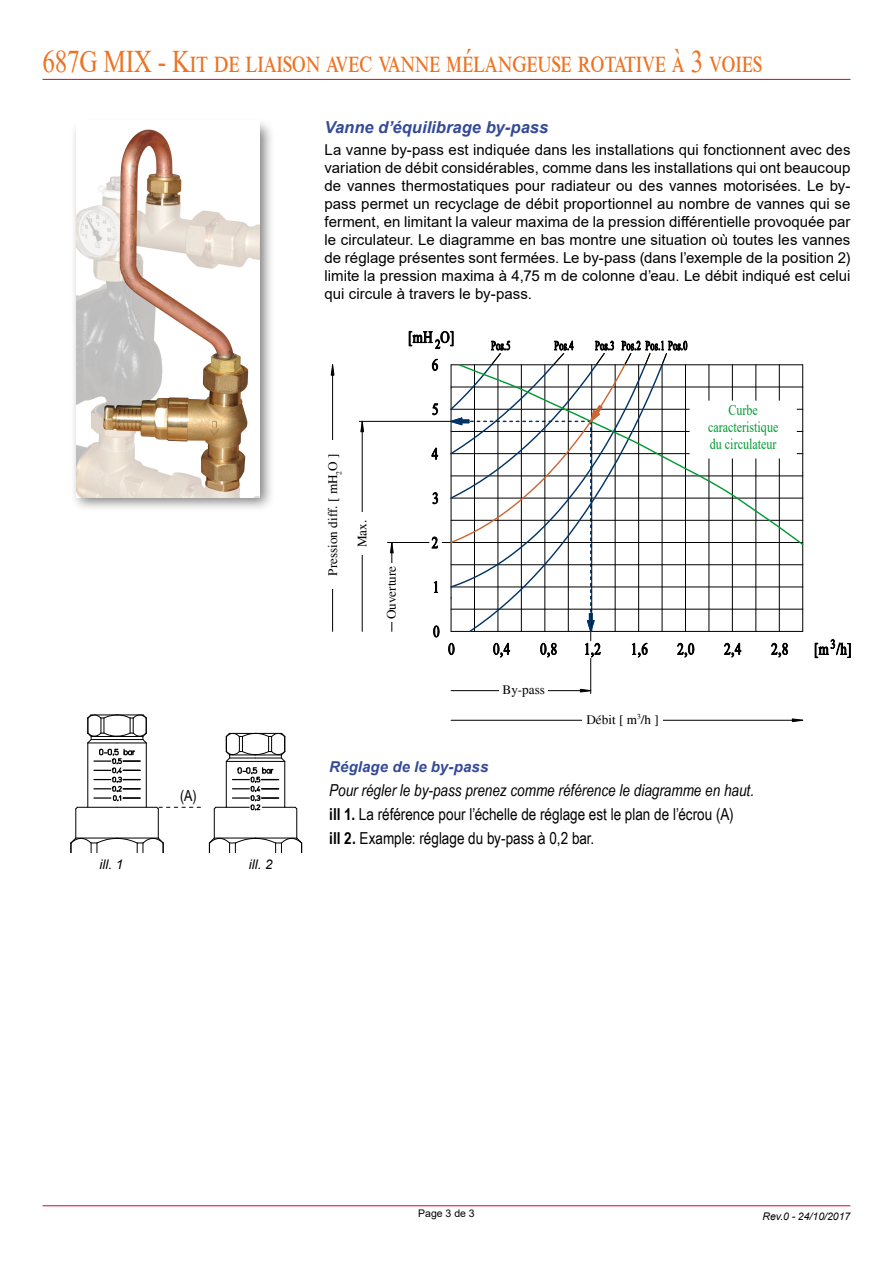
<style>
.page{position:relative;width:893px;height:1263px;background:#fff}
.page>*{position:absolute;margin:0;border:0;box-sizing:border-box;transform-origin:0 0}
.t1{font:31.5px "Times New Roman";letter-spacing:-.01em;color:#ec7323;scale:.8 1}
.t2{font:16.5px/24px "Arial Narrow";color:#000}
.t3{font:italic 700 16.5px "Arial";color:#334a97}
.t4{font:15.3px "Arial Narrow";color:#000}
.t5{font:15.15px/17px "Times New Roman";color:#009a32;text-align:center;scale:.8 1}
.t6{font:15px/18px "Arial";color:#000;text-align:justify}
.t7{font:italic 700 15px "Arial";letter-spacing:.005em;color:#334a97}
.t8{font:italic 13.35px "Arial";color:#000}
.t9{font:13.2px "Times";color:#000}
.t10{font:italic 10.5px "Arial";color:#000}
.t11{font:10.5px "Arial";color:#000}
.t12{font:7.65px "Times";color:#000}
.s1{font-style:italic}
.s2{font-weight:700}
</style>
<div class="page">
<hr style="left:43px;top:79px;width:807px;height:1px;background:#e2001a">
<hr style="left:43px;top:1205px;width:807px;height:1px;background:#e2001a">
<svg style="left:208px;top:732px;width:95px;height:121px"></svg>
<svg style="left:70px;top:714px;width:131px;height:139px"></svg>
<div style="left:70px;top:118px;width:205px;height:394px;background:#000;opacity:.5"></div>
<img style="left:77px;top:121px;width:183px;height:376px">
<hr style="left:709px;top:365px;width:1px;height:266px;background:#000">
<hr style="left:732px;top:365px;width:1px;height:266px;background:#000">
<hr style="left:756px;top:365px;width:1px;height:266px;background:#000">
<hr style="left:779px;top:365px;width:1px;height:266px;background:#000">
<hr style="left:451px;top:564px;width:352px;height:1px;background:#000">
<hr style="left:451px;top:587px;width:352px;height:1px;background:#000">
<hr style="left:451px;top:609px;width:352px;height:1px;background:#000">
<svg style="left:802px;top:546px;width:1px;height:85px"></svg>
<hr style="left:359px;top:421px;width:92px;height:1px;background:#000">
<hr style="left:591px;top:631px;width:212px;height:1px;background:#000">
<hr style="left:387px;top:542px;width:42px;height:1px;background:#000">
<hr style="left:590px;top:658px;width:1px;height:35px;background:#000">
<hr style="left:392px;top:542px;width:1px;height:89px;background:#000">
<svg style="left:390px;top:543px;width:3px;height:10px"></svg>
<hr style="left:362px;top:421px;width:1px;height:210px;background:#000">
<svg style="left:361px;top:421px;width:3px;height:11px"></svg>
<hr style="left:332px;top:365px;width:1px;height:266px;background:#000">
<svg style="left:331px;top:365px;width:3px;height:10px"></svg>
<hr style="left:451px;top:690px;width:140px;height:1px;background:#000">
<svg style="left:580px;top:689px;width:11px;height:3px"></svg>
<hr style="left:451px;top:720px;width:352px;height:1px;background:#000">
<svg style="left:792px;top:719px;width:11px;height:3px"></svg>
<svg style="left:815px;top:639px;width:35px;height:19px"></svg>
<svg style="left:771px;top:643px;width:17px;height:14px"></svg>
<svg style="left:724px;top:643px;width:17px;height:14px"></svg>
<svg style="left:694px;top:364px;width:110px;height:182px"></svg>
<svg style="left:409px;top:331px;width:285px;height:326px"></svg>
<div style="left:691px;top:402px;width:104px;height:55px;background:#fff"></div>
<div style="left:324px;top:440px;width:17px;height:149px;background:#fff"></div>
<div style="left:353px;top:512px;width:17px;height:43px;background:#fff"></div>
<div style="left:383px;top:563px;width:17px;height:59px;background:#fff"></div>
<div style="left:582px;top:710px;width:81px;height:18px;background:#fff"></div>
<div style="left:500px;top:681px;width:48px;height:17px;background:#fff"></div>
<h1 class="t1" style="left:43px;top:39px;width:901px">687G MIX - Kit de liaison avec vanne mélangeuse rotative à 3 voies</h1>
<p class="t3" style="left:325px;top:116px;width:225px">Vanne d’équilibrage by-pass</p>
<p class="t6" style="left:325px;top:141px;width:527px">La vanne by-pass est indiquée dans les installations qui fonctionnent avec des variation de débit considérables, comme dans les installations qui ont beaucoup de vannes thermostatiques pour radiateur ou des vannes motorisées. Le by&shy;pass permet un recyclage de débit proportionnel au nombre de vannes qui se ferment, en limitant la valeur maxima de la pression différentielle provoquée par le circulateur. Le diagramme en bas montre une situation où toutes les vannes de réglage présentes sont fermées. Le by-pass (dans l’exemple de la position 2) limite la pression maxima à 4,75 m de colonne d’eau. Le débit indiqué est celui qui circule à travers le by-pass.</p>
<p class="t4" style="left:180px;top:784px;width:18px">(A)</p>
<p class="t8" style="left:100px;top:856px;width:25px">ill. 1</p>
<p class="t8" style="left:249px;top:856px;width:25px">ill. 2</p>
<p class="t9" style="left:325px;top:576px;width:124px;rotate:-90deg">Pression diff. [ mH O ]</p>
<p class="t12" style="left:335px;top:474px;width:5px;rotate:-90deg">2</p>
<p class="t9" style="left:355px;top:547px;width:29px;rotate:-90deg">Max.</p>
<p class="t9" style="left:384px;top:619px;width:55px;rotate:-90deg">Ouverture</p>
<p class="t5" style="left:708px;top:401px;width:89px">Curbe caracteristique du circulateur</p>
<p class="t9" style="left:502px;top:682px;width:44px">By-pass</p>
<p class="t9" style="left:586px;top:712px;width:74px">Débit [ m<sup>3</sup>/h ]</p>
<p class="t7" style="left:329px;top:757px;width:161px">Réglage de le by-pass</p>
<p class="t2" style="left:329px;top:778px;width:426px"><span class="s1">Pour régler le by-pass prenez comme référence le diagramme en haut. </span><span class="s2">ill 1.</span> La référence pour l’échelle de réglage est le plan de l’écrou (A)<br><span class="s2">ill 2.</span> Example: réglage du by-pass à 0,2 bar.</p>
<p class="t11" style="left:418px;top:1206px;width:58px">Page 3 de 3</p>
<p class="t10" style="left:762px;top:1210px;width:89px">Rev.0 - 24/10/2017</p>
</div>
